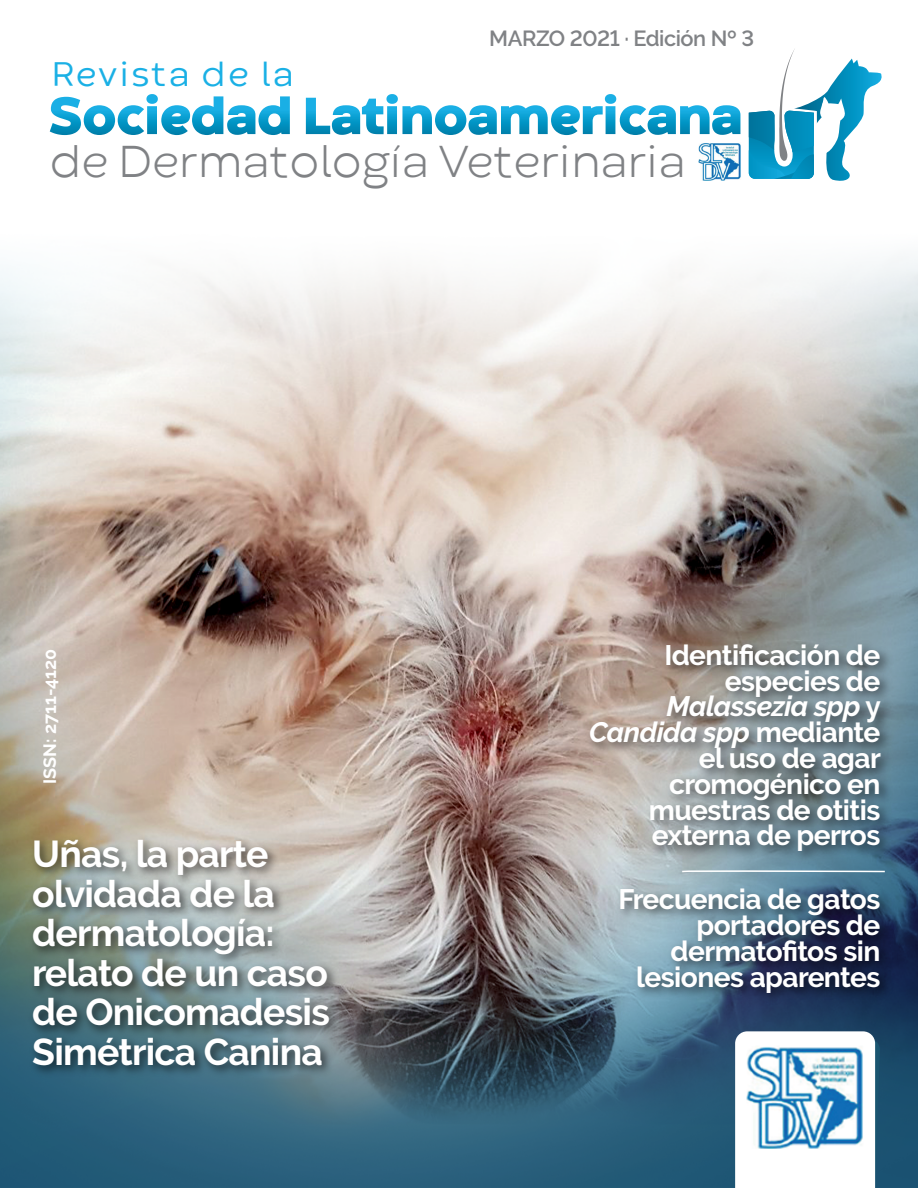
<style>
.page{position:relative;width:918px;height:1188px;background:#fff}
.page>*{position:absolute;margin:0;border:0;box-sizing:border-box;transform-origin:0 0}
.t1{font:300 46.35px "Codec Warm Trial";color:#808285}
.t2{font:700 37.35px/39.6px "Raleway";letter-spacing:-.02em;color:#fff}
.t3{font:35.4px "Codec Warm Trial News";letter-spacing:.06em;color:#1ab0e5}
.t4{font:700 28.05px/25.8px "Raleway";letter-spacing:-.02em;color:#fff;text-align:right}
.t5{font:600 21.75px "Raleway";letter-spacing:-.02em;color:#808285}
.t6{font:700 18px "Raleway";color:#fff}
.s1{font-style:italic}
</style>
<div class="page">
<img style="left:0;top:98px;width:918px;height:1090px">
<img style="left:25px;top:827px;width:362px;height:354px">
<img style="left:577px;top:632px;width:326px;height:282px">
<img style="left:598px;top:877px;width:305px;height:162px">
<svg style="left:680px;top:870px;width:206px;height:4px"></svg>
<svg style="left:749px;top:49px;width:135px;height:134px"></svg>
<svg style="left:50px;top:94px;width:240px;height:41px"></svg>
<svg style="left:306px;top:94px;width:434px;height:41px"></svg>
<img style="left:697px;top:141px;width:44px;height:40px">
<svg style="left:735px;top:1031px;width:145px;height:157px"></svg>
<img style="left:744px;top:1043px;width:121px;height:109px">
<p class="t3" style="left:52px;top:54px;width:243px">Revista de la</p>
<p class="t5" style="left:489px;top:25px;width:266px">MARZO 2021 · Edición Nº 3</p>
<p class="t1" style="left:50px;top:134px;width:637px">de Dermatología Veterinaria</p>
<p class="t6" style="left:36px;top:784px;width:137px;rotate:-90deg">ISSN: 2711-4120</p>
<p class="t2" style="left:32px;top:834px;width:299px">Uñas, la parte olvidada de la dermatología: relato de un caso de Onicomadesis<br>Simétrica Canina</p>
<p class="t4" style="left:589px;top:642px;width:294px">Identificación de especies de<br><span class="s1">Malassezia spp</span> y<br><span class="s1">Candida spp</span> mediante el uso de agar cromogénico en muestras de otitis externa de perros</p>
<p class="t4" style="left:618px;top:887px;width:263px">Frecuencia de gatos portadores de dermatofitos sin lesiones aparentes</p>
</div>
